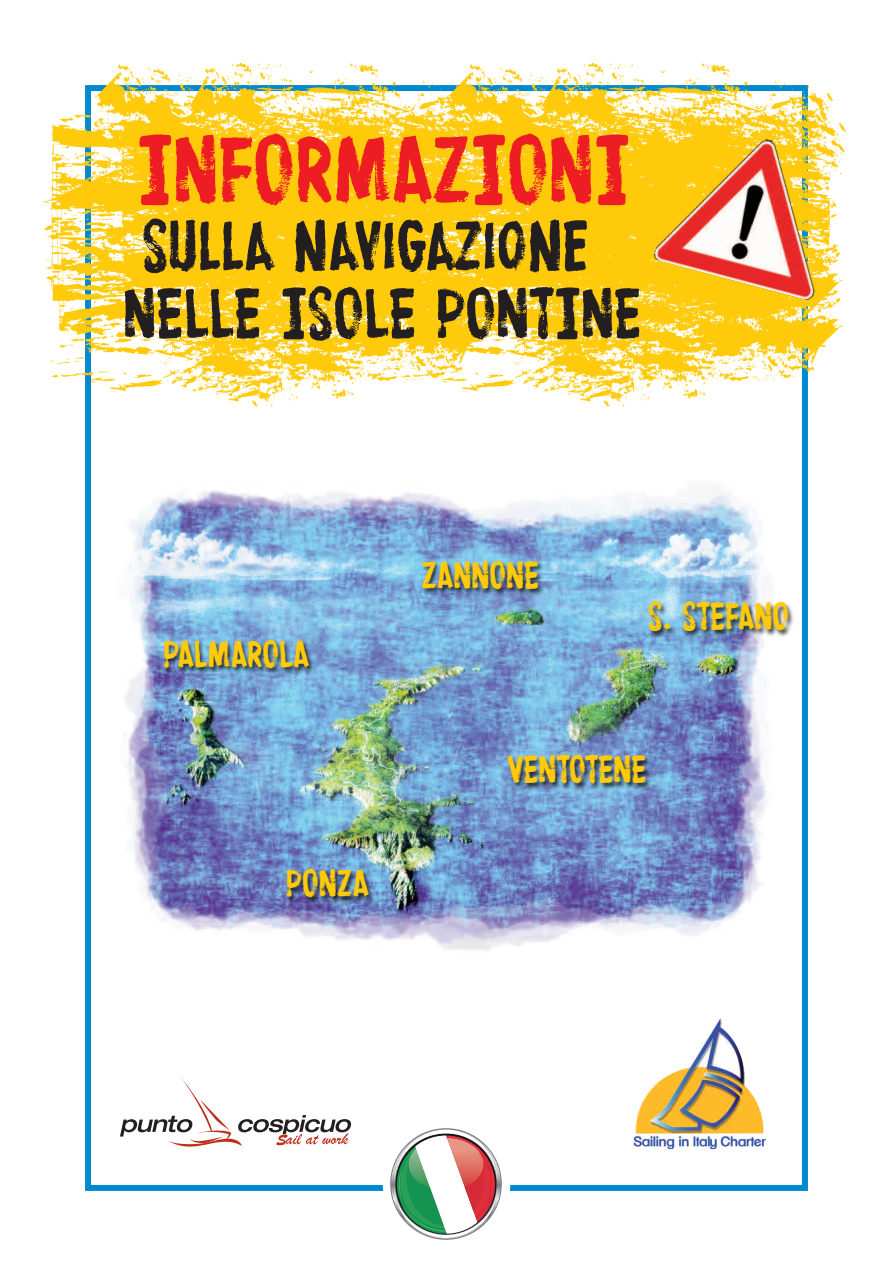
<style>
.page{position:relative;width:893px;height:1276px;background:#fff}
.page>*{position:absolute;margin:0;border:0;box-sizing:border-box;transform-origin:0 0}
.t1{font:112.5px "Protest Paint BB";color:#ee1d23}
.t2{font:82.5px/67.5px "Protest Paint BB";color:#231f20}
.t3{font:45px "Protest Paint BB";color:#feca0a}
</style>
<div class="page">
<img style="left:124px;top:490px;width:645px;height:461px">
<img style="left:43px;top:64px;width:800px;height:343px">
<img style="left:141px;top:628px;width:195px;height:62px">
<img style="left:233px;top:857px;width:195px;height:62px">
<img style="left:386px;top:549px;width:195px;height:62px">
<img style="left:483px;top:743px;width:194px;height:62px">
<img style="left:624px;top:590px;width:184px;height:62px">
<img style="left:633px;top:1018px;width:133px;height:131px">
<svg style="left:120px;top:1076px;width:231px;height:70px"></svg>
<img style="left:653px;top:119px;width:193px;height:182px">
<svg style="left:390px;top:1128px;width:112px;height:111px"></svg>
<img style="left:478px;top:1152px;width:6px;height:14px">
<h1 class="t1" style="left:137px;top:97px;width:495px">INFORMAZIONI</h1>
<h2 class="t2" style="left:123px;top:207px;width:520px">SULLA NAVIGAZIONE<br>NELLE ISOLE PONTINE</h2>
<p class="t3" style="left:163px;top:625px;width:148px">PALMAROLA</p>
<p class="t3" style="left:286px;top:854px;width:84px">PONZA</p>
<p class="t3" style="left:422px;top:546px;width:119px">ZANNONE</p>
<p class="t3" style="left:648px;top:587px;width:142px">S. STEFANO</p>
<p class="t3" style="left:507px;top:740px;width:141px">VENTOTENE</p>
</div>
